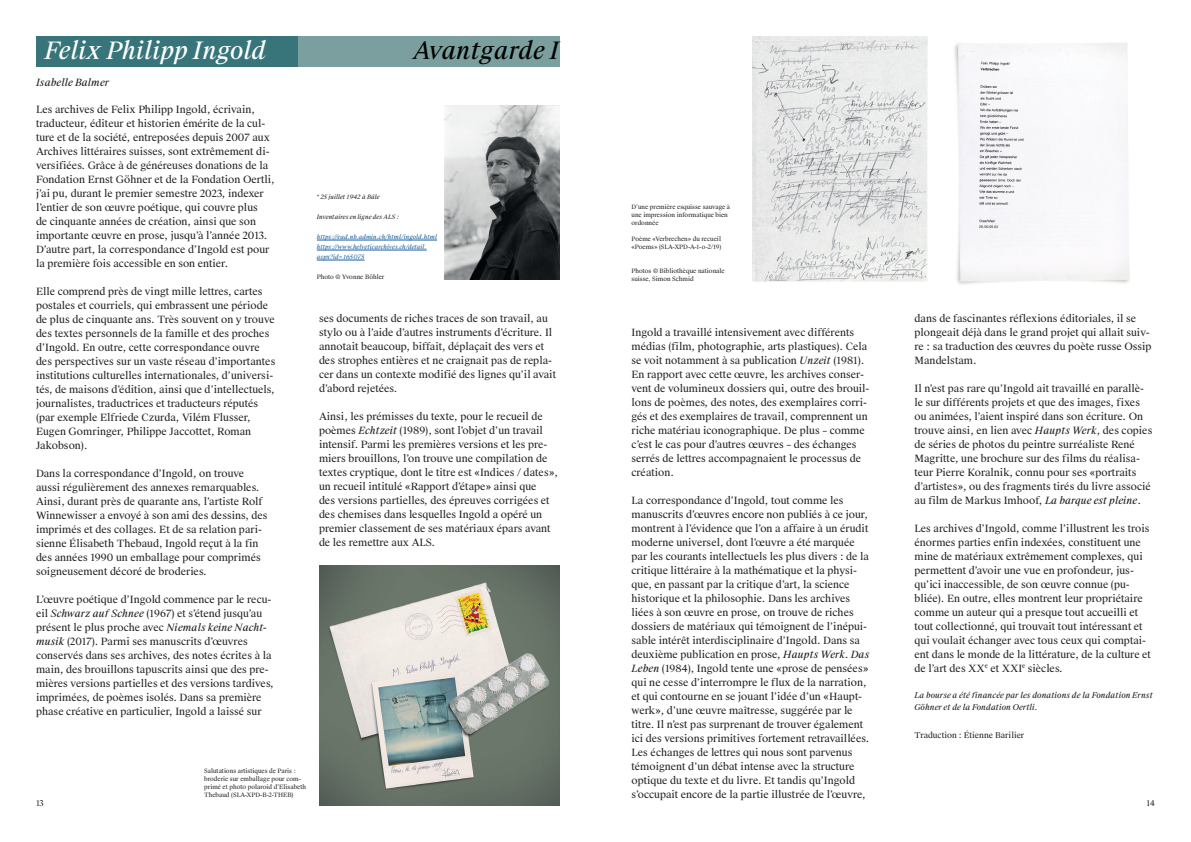
<style>
.page{position:relative;width:1191px;height:842px;background:#fff}
.page>*{position:absolute;margin:0;border:0;box-sizing:border-box;transform-origin:0 0}
.t1{font:italic 24px "Suisse Works";color:#fff}
.t2{font:italic 24px "Suisse Works";color:#000}
.t3{font:10px/14px "Suisse Works";color:#231f20}
.t4{font:italic 10px "Suisse Works";color:#231f20}
.t5{font:italic 8px/12px "Suisse Works";color:#231f20}
.t6{font:8px "Suisse Works";color:#231f20}
.t7{font:6px/8px "Suisse Works";color:#231f20}
.t8{font:italic 6px/10px "Suisse Works";color:#175d9e}
.t9{font:italic 6px "Suisse Works";color:#231f20}
.s1{font-style:italic}
</style>
<div class="page">
<hr style="left:317px;top:240px;width:120px;height:1px;background:#175d9e">
<hr style="left:317px;top:250px;width:110px;height:1px;background:#175d9e">
<hr style="left:317px;top:260px;width:47px;height:1px;background:#175d9e">
<div style="left:36px;top:36px;width:262px;height:31px;background:#37757b"></div>
<div style="left:298px;top:36px;width:261px;height:31px;background:#7b9f9e"></div>
<img style="left:444px;top:106px;width:115px;height:174px">
<img style="left:319px;top:566px;width:240px;height:240px">
<img style="left:753px;top:36px;width:175px;height:246px">
<img style="left:954px;top:43px;width:176px;height:242px">
<h1 class="t1" style="left:45px;top:36px;width:223px">Felix Philipp Ingold</h1>
<h1 class="t2" style="left:413px;top:36px;width:148px">Avantgarde I</h1>
<p class="t4" style="left:36px;top:76px;width:75px">Isabelle Balmer</p>
<p class="t3" style="left:36px;top:103px;width:240px">Les archives de Felix Philipp Ingold, écrivain, traducteur, éditeur et historien émérite de la cul&shy;ture et de la société, entreposées depuis 2 007 aux Archives littéraires suisses, sont extrêmement di&shy;versifiées. Grâce à de généreuses donations de la Fondation Ernst Göhner et de la Fondation Oertli, j’ai pu, durant le premier semestre 2 02 3, indexer l’entier de son œuvre poétique, qui couvre plus<br>de cinquante années de création, ainsi que son importante œuvre en prose, jusqu’à l’année 2 013.<br>D’autre part, la correspondance d’Ingold est pour la première fois accessible en son entier.</p>
<p class="t3" style="left:36px;top:285px;width:241px">Elle comprend près de vingt mille lettres, cartes postales et courriels, qui embrassent une période de plus de cinquante ans. Très souvent on y trouve des textes personnels de la famille et des proches d’Ingold. En outre, cette correspondance ouvre des perspectives sur un vaste réseau d’importantes institutions culturelles internationales, d’universi&shy;tés, de maisons d’édition, ainsi que d’intellectuels, journalistes, traductrices et traducteurs réputés (par exemple Elfriede Czurda, Vilém Flusser, Eugen Gomringer, Philippe Jaccottet, Roman Jakobson).</p>
<p class="t3" style="left:36px;top:467px;width:233px">Dans la correspondance d’Ingold, on trouve aussi régulièrement des annexes remarquables.<br>Ainsi, durant près de quarante ans, l’artiste Rolf Winnewisser a envoyé à son ami des dessins, des imprimés et des collages. Et de sa relation pari&shy;sienne Élisabeth Thebaud, Ingold reçut à la fin des années 1990 un emballage pour comprimés soigneusement décoré de broderies.</p>
<p class="t3" style="left:36px;top:593px;width:239px">L’œuvre poétique d’Ingold commence par le recu&shy;eil <span class="s1">Schwarz auf Schnee</span> (1967) et s’étend jusqu’au présent le plus proche avec <span class="s1">Niemals keine Nacht&shy;musik</span> (2 017). Parmi ses manuscrits d’œuvres conservés dans ses archives, des notes écrites à la main, des brouillons tapuscrits ainsi que des pre&shy;mières versions partielles et des versions tardives, imprimées, de poèmes isolés. Dans sa première phase créative en particulier, Ingold a laissé sur</p>
<p class="t9" style="left:317px;top:193px;width:64px">* 25 juillet 1942 à Bâle</p>
<p class="t9" style="left:317px;top:213px;width:83px">Inventaires en ligne des ALS :</p>
<p class="t8" style="left:317px;top:232px;width:122px">https://ead.nb.admin.ch/html/ingold.html https://www.helveticarchives.ch/detail. aspx?id=165075</p>
<p class="t7" style="left:317px;top:273px;width:69px">Photo © Yvonne Böhler</p>
<p class="t7" style="left:631px;top:203px;width:100px">D’une première esquisse sauvage à une impression informatique bien ordonnée</p>
<p class="t7" style="left:631px;top:235px;width:91px">Poème «Verbrechen» du recueil «Poems» (SLA-XPD-A-1-o-2/19)</p>
<p class="t7" style="left:631px;top:267px;width:95px">Photos © Bibliothèque nationale suisse, Simon Schmid</p>
<p class="t3" style="left:319px;top:312px;width:238px">ses documents de riches traces de son travail, au stylo ou à l’aide d’autres instruments d’écriture. Il annotait beaucoup, biffait, déplaçait des vers et des strophes entières et ne craignait pas de repla&shy;cer dans un contexte modifié des lignes qu’il avait d’abord rejetées.</p>
<p class="t3" style="left:319px;top:410px;width:240px">Ainsi, les prémisses du texte, pour le recueil de poèmes <span class="s1">Echtzeit</span> (1989), sont l’objet d’un travail intensif. Parmi les premières versions et les pre&shy;miers brouillons, l’on trouve une compilation de textes cryptique, dont le titre est «Indices / dates», un recueil intitulé «Rapport d’étape» ainsi que<br>des versions partielles, des épreuves corrigées et des chemises dans lesquelles Ingold a opéré un premier classement de ses matériaux épars avant de les remettre aux ALS.</p>
<p class="t3" style="left:914px;top:312px;width:239px">dans de fascinantes réflexions éditoriales, il se plongeait déjà dans le grand projet qui allait suiv&shy;re : sa traduction des œuvres du poète russe Ossip Mandelstam.</p>
<p class="t3" style="left:914px;top:382px;width:239px">Il n’est pas rare qu’Ingold ait travaillé en parallè&shy;le sur différents projets et que des images, fixes ou animées, l’aient inspiré dans son écriture. On trouve ainsi, en lien avec <span class="s1">Haupts Werk</span>, des copies de séries de photos du peintre surréaliste René Magritte, une brochure sur des films du réalisa&shy;teur Pierre Koralnik, connu pour ses «portraits d’artistes», ou des fragments tirés du livre associé au film de Markus Imhoof, <span class="s1">La barque est pleine</span>.</p>
<p class="t3" style="left:914px;top:522px;width:238px">Les archives d’Ingold, comme l’illustrent les trois énormes parties enfin indexées, constituent une mine de matériaux extrêmement complexes, qui permettent d’avoir une vue en profondeur, jus&shy;qu’ici inaccessible, de son œuvre connue (pu&shy;bliée). En outre, elles montrent leur propriétaire comme un auteur qui a presque tout accueilli et tout collectionné, qui trouvait tout intéressant et qui voulait échanger avec tous ceux qui comptai&shy;ent dans le monde de la littérature, de la culture et de l’art des XXe et XXIe siècles.</p>
<p class="t5" style="left:914px;top:690px;width:240px">La bourse a été financée par les donations de la Fondation Ernst<br>Göhner et de la Fondation Oertli.</p>
<p class="t6" style="left:914px;top:731px;width:111px">Traduction : Étienne Barilier</p>
<p class="t3" style="left:631px;top:326px;width:239px">Ingold a travaillé intensivement avec différents médias (film, photographie, arts plastiques). Cela se voit notamment à sa publication <span class="s1">Unzeit</span> (1981).<br>En rapport avec cette œuvre, les archives conser&shy;vent de volumineux dossiers qui, outre des brouil&shy;lons de poèmes, des notes, des exemplaires corri&shy;gés et des exemplaires de travail, comprennent un riche matériau iconographique. De plus – comme c’est le cas pour d’autres œuvres – des échanges serrés de lettres accompagnaient le processus de création.</p>
<p class="t3" style="left:631px;top:494px;width:239px">La correspondance d’Ingold, tout comme les manuscrits d’œuvres encore non publiés à ce jour, montrent à l’évidence que l’on a affaire à un érudit moderne universel, dont l’œuvre a été marquée par les courants intellectuels les plus divers : de la critique littéraire à la mathématique et la physi&shy;que, en passant par la critique d’art, la science historique et la philosophie. Dans les archives liées à son œuvre en prose, on trouve de riches dossiers de matériaux qui témoignent de l’inépui&shy;sable intérêt interdisciplinaire d’Ingold. Dans sa deuxième publication en prose, <span class="s1">Haupts Werk. Das Leben</span> (1984), Ingold tente une «prose de pensées» qui ne cesse d’interrompre le flux de la narration, et qui contourne en se jouant l’idée d’un «Haupt&shy;werk», d’une œuvre maîtresse, suggérée par le titre. Il n’est pas surprenant de trouver également ici des versions primitives fortement retravaillées.<br>Les échanges de lettres qui nous sont parvenus témoignent d’un débat intense avec la structure optique du texte et du livre. Et tandis qu’Ingold s’occupait encore de la partie illustrée de l’œuvre,</p>
<p class="t7" style="left:204px;top:767px;width:103px">Salutations artistiques de Paris : broderie sur emballage pour com&shy;primé et photo polaroid d’Elisabeth Thebaud (SLA-XPD-B-2-THEB)</p>
<p class="t6" style="left:36px;top:798px;width:9px">13</p>
<p class="t6" style="left:1146px;top:798px;width:10px">14</p>
</div>
